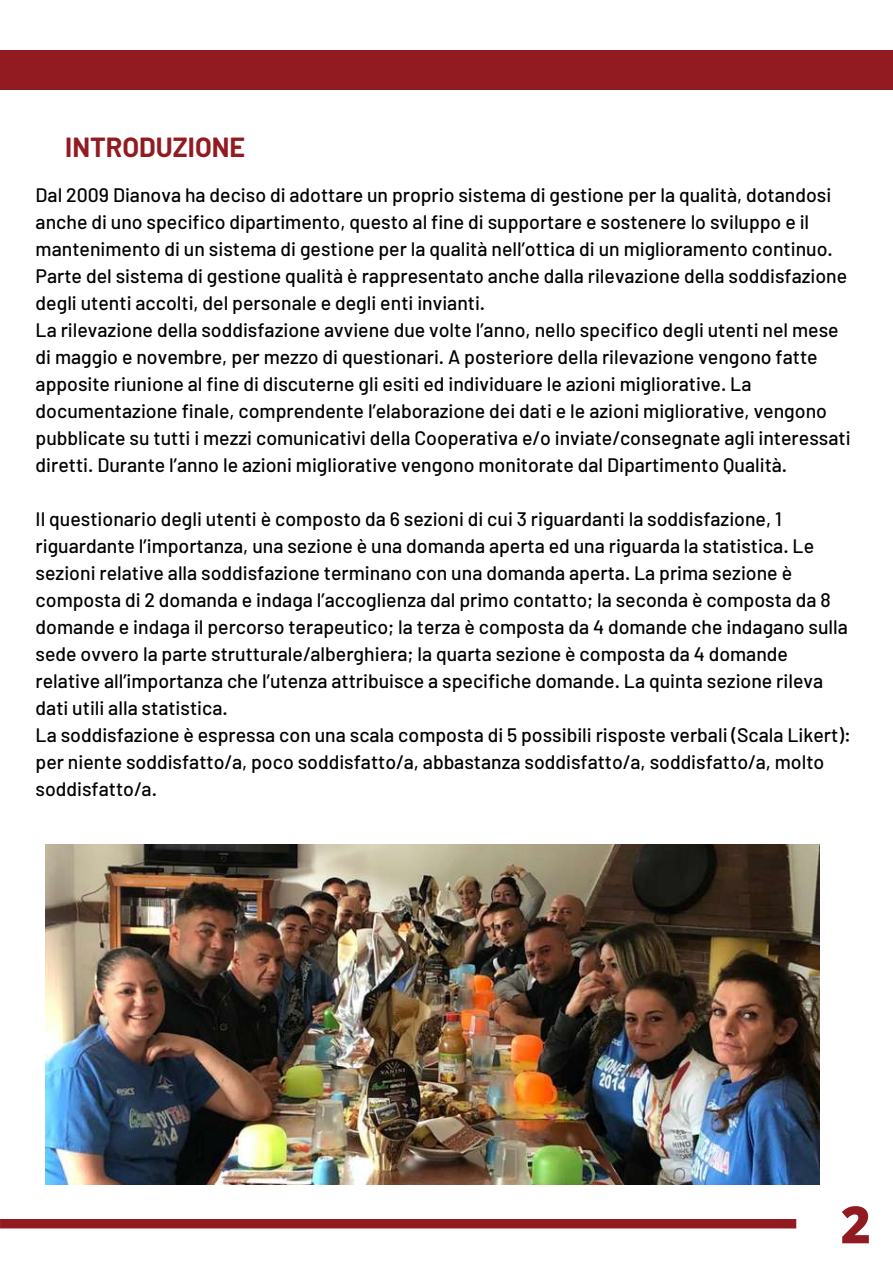
<style>
.page{position:relative;width:893px;height:1264px;background:#fff}
.page>*{position:absolute;margin:0;border:0;box-sizing:border-box;transform-origin:0 0}
.t1{font:800 51.3px "Open Sans";color:#921b22}
.t2{font:700 27px "Barlow";color:#921b22}
.t3{font:500 19.5px/27px "Barlow";color:#000}
</style>
<div class="page">
<div style="left:0;top:50px;width:892px;height:39px;background:#921b22"></div>
<img style="left:45px;top:844px;width:774px;height:340px">
<div style="left:0;top:1219px;width:796px;height:9px;background:#921b22"></div>
<h2 class="t2" style="left:65px;top:130px;width:181px">INTRODUZIONE</h2>
<p class="t3" style="left:36px;top:181px;width:816px">Dal 2009 Dianova ha deciso di adottare un proprio sistema di gestione per la qualità, dotandosi anche di uno specifico dipartimento, questo al fine di supportare e sostenere lo sviluppo e il mantenimento di un sistema di gestione per la qualità nell’ottica di un miglioramento continuo.<br>Parte del sistema di gestione qualità è rappresentato anche dalla rilevazione della soddisfazione degli utenti accolti, del personale e degli enti invianti.<br>La rilevazione della soddisfazione avviene due volte l’anno, nello specifico degli utenti nel mese di maggio e novembre, per mezzo di questionari. A posteriore della rilevazione vengono fatte apposite riunione al fine di discuterne gli esiti ed individuare le azioni migliorative. La documentazione finale, comprendente l’elaborazione dei dati e le azioni migliorative, vengono pubblicate su tutti i mezzi comunicativi della Cooperativa e/o inviate/consegnate agli interessati diretti. Durante l’anno le azioni migliorative vengono monitorate dal Dipartimento Qualità.</p>
<p class="t3" style="left:36px;top:504px;width:816px">Il questionario degli utenti è composto da 6 sezioni di cui 3 riguardanti la soddisfazione, 1 riguardante l’importanza, una sezione è una domanda aperta ed una riguarda la statistica. Le sezioni relative alla soddisfazione terminano con una domanda aperta. La prima sezione è composta di 2 domanda e indaga l’accoglienza dal primo contatto; la seconda è composta da 8 domande e indaga il percorso terapeutico; la terza è composta da 4 domande che indagano sulla sede ovvero la parte strutturale/alberghiera; la quarta sezione è composta da 4 domande relative all’importanza che l’utenza attribuisce a specifiche domande. La quinta sezione rileva dati utili alla statistica.<br>La soddisfazione è espressa con una scala composta di 5 possibili risposte verbali (Scala Likert): per niente soddisfatto/a, poco soddisfatto/a, abbastanza soddisfatto/a, soddisfatto/a, molto soddisfatto/a.</p>
<h1 class="t1" style="left:840px;top:1188px;width:32px">2</h1>
</div>
